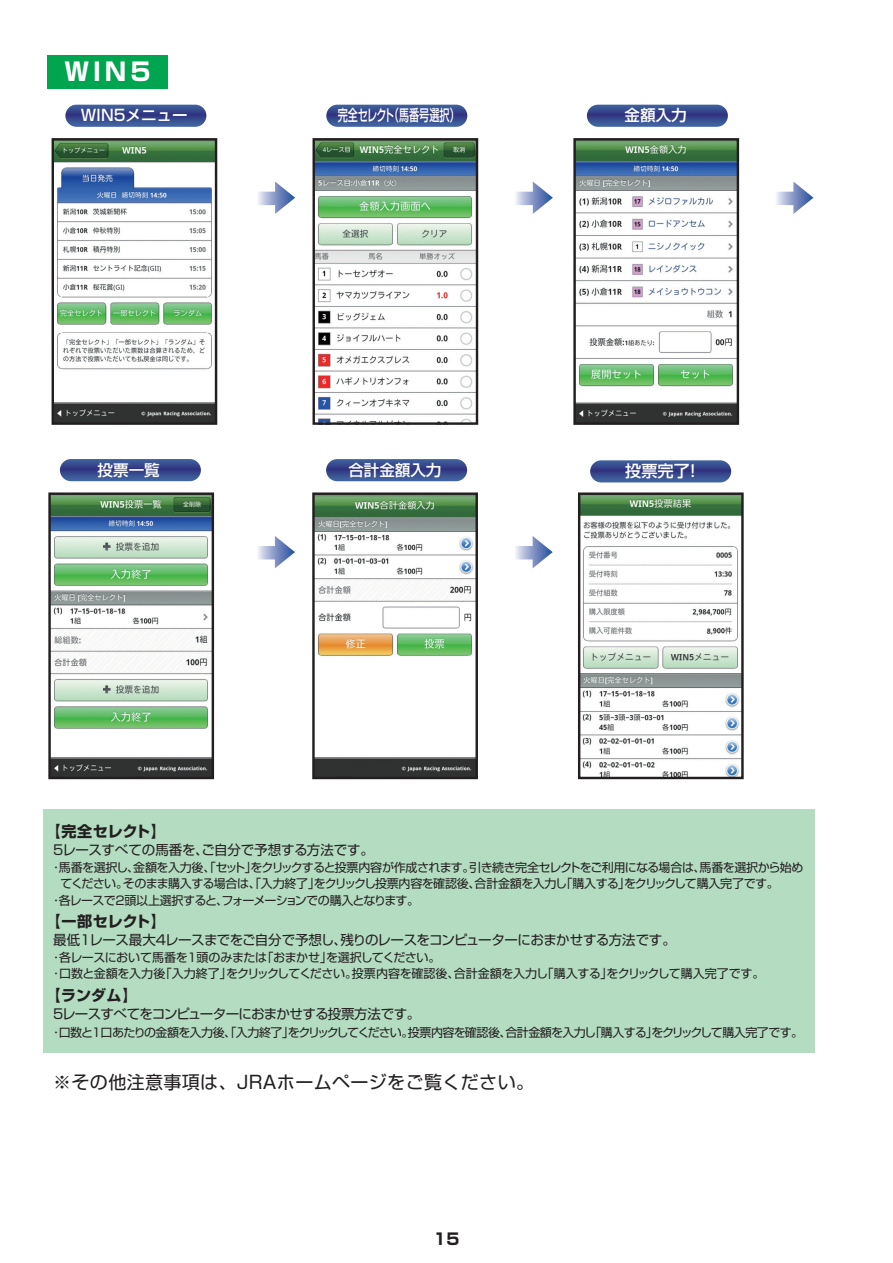
<style>
.page{position:relative;width:893px;height:1263px;background:#fff}
.page>*{position:absolute;margin:0;border:0;box-sizing:border-box;transform-origin:0 0}
.t1{font:700 24.75px "Shin Go Pr 5";color:#fff}
.t2{font:18px "Shin Go Pr 5";letter-spacing:.02em;color:#231f20}
.t3{font:500 16.2px "Shin Go Pr 5";color:#fff}
.t4{font:700 15.9px "Shin Go Pr 5";color:#231f20}
.t5{font:500 15.6px "Shin Go Pr 5";color:#fff}
.t6{font:500 15.6px "Shin Go Pr 5";color:#fff;scale:.65 1}
.t7{font:700 15px "Shin Go Pr 5";color:#231f20}
.t8{font:13.5px "Shin Go Pr 5";letter-spacing:-.04em;color:#231f20}
.t9{font:13.5px "Shin Go Pr 5";letter-spacing:-.01em;color:#231f20}
.t10{font:12px "Shin Go Pr 5";letter-spacing:-.045em;color:#231f20}
.t11{font:12px/16.5px "Shin Go Pr 5";letter-spacing:-.065em;color:#231f20}
.t12{font:12px "Shin Go Pr 5";letter-spacing:-.07em;color:#231f20}
.t13{font:12px "Shin Go Pr 5";color:#231f20}
.t14{font:12px "Shin Go Pr 5";letter-spacing:-.105em;color:#231f20}
.t15{font:12px "Shin Go Pr 5";letter-spacing:-.015em;color:#231f20}
.t16{font:12px "Shin Go Pr 5";letter-spacing:-.02em;color:#231f20}
</style>
<div class="page">
<svg style="left:65px;top:105px;width:141px;height:22px;background:#3a4f91"></svg>
<img style="left:55px;top:141px;width:159px;height:281px">
<div style="left:52px;top:138px;width:165px;height:287px;border:2px solid #231f20"></div>
<svg style="left:326px;top:459px;width:141px;height:22px;background:#3a4e91"></svg>
<img style="left:315px;top:495px;width:160px;height:281px">
<div style="left:312px;top:492px;width:166px;height:287px;border:2px solid #231f20"></div>
<svg style="left:590px;top:460px;width:141px;height:22px;background:#3c4f92"></svg>
<img style="left:581px;top:495px;width:160px;height:281px">
<div style="left:578px;top:492px;width:166px;height:287px;border:2px solid #231f20"></div>
<svg style="left:326px;top:105px;width:141px;height:22px;background:#3a4f91"></svg>
<img style="left:315px;top:141px;width:160px;height:281px">
<div style="left:312px;top:138px;width:166px;height:287px;border:2px solid #231f20"></div>
<svg style="left:587px;top:105px;width:141px;height:22px;background:#3a4e91"></svg>
<img style="left:576px;top:141px;width:160px;height:281px">
<div style="left:573px;top:138px;width:166px;height:287px;border:2px solid #231f20"></div>
<svg style="left:60px;top:459px;width:141px;height:22px;background:#394e90"></svg>
<img style="left:51px;top:495px;width:160px;height:281px">
<div style="left:48px;top:492px;width:166px;height:287px;border:2px solid #231f20"></div>
<svg style="left:258px;top:181px;width:37px;height:33px"></svg>
<svg style="left:516px;top:182px;width:37px;height:32px"></svg>
<svg style="left:776px;top:181px;width:37px;height:33px"></svg>
<svg style="left:258px;top:536px;width:37px;height:32px"></svg>
<svg style="left:515px;top:536px;width:38px;height:32px"></svg>
<div style="left:43px;top:809px;width:772px;height:244px;background:#b3dcc0"></div>
<div style="left:48px;top:55px;width:120px;height:33px;background:#00a54f"></div>
<h1 class="t1" style="left:64px;top:52px;width:88px">WIN5</h1>
<h3 class="t5" style="left:81px;top:103px;width:108px">WIN5メニュー</h3>
<h3 class="t5" style="left:98px;top:457px;width:64px">投票一覧</h3>
<h3 class="t6" style="left:389px;top:103px;width:110px">（馬番号選択）</h3>
<h3 class="t6" style="left:338px;top:103px;width:88px">完全セレクト</h3>
<h3 class="t5" style="left:348px;top:457px;width:95px">合計金額入力</h3>
<p class="t7" style="left:46px;top:819px;width:122px">【完全セレクト【</p>
<p class="t9" style="left:53px;top:839px;width:322px">5レースすべての馬番をご自分で予想する方法です。</p>
<p class="t8" style="left:195px;top:839px;width:15px">、</p>
<h3 class="t5" style="left:625px;top:103px;width:64px">金額入力</h3>
<h3 class="t3" style="left:625px;top:458px;width:72px">投票完了!</h3>
<p class="t10" style="left:53px;top:857px;width:423px">･馬番を選択し金額を入力後、「セットをクリックすると投票内容が作成されます。</p>
<p class="t10" style="left:469px;top:857px;width:238px">引き続き完全セレクトをご利用になる場合は、</p>
<p class="t10" style="left:700px;top:857px;width:105px">馬番を選択から始め</p>
<p class="t10" style="left:245px;top:857px;width:14px">」</p>
<p class="t10" style="left:127px;top:857px;width:14px">、</p>
<p class="t10" style="left:123px;top:874px;width:199px">そのまま購入する場合は、「入力終了」</p>
<p class="t10" style="left:561px;top:874px;width:220px">「購入するをクリックして購入完了です。</p>
<p class="t16" style="left:475px;top:874px;width:94px">合計金額を入力し</p>
<p class="t10" style="left:314px;top:874px;width:168px">をクリックし投票内容を確認後、</p>
<p class="t11" style="left:53px;top:874px;width:368px;text-indent:7px">てください。<br>･各レースで2頭以上選択するとフォーメーションでの購入となります。</p>
<p class="t10" style="left:216px;top:890px;width:14px">、</p>
<p class="t7" style="left:46px;top:909px;width:122px">【一部セレクト【</p>
<p class="t8" style="left:340px;top:929px;width:337px">残りのレースをコンピューターにおまかせする方法です。</p>
<p class="t10" style="left:618px;top:874px;width:14px">」</p>
<p class="t8" style="left:53px;top:929px;width:295px">最低1レース最大4レースまでをご自分で予想し、</p>
<p class="t10" style="left:326px;top:947px;width:116px">を選択してください。</p>
<p class="t10" style="left:261px;top:947px;width:72px">「おまかせ」</p>
<p class="t10" style="left:53px;top:947px;width:216px">･各レースにおいて馬番を1頭のみまたは</p>
<p class="t10" style="left:160px;top:964px;width:74px">「入力終了」</p>
<p class="t10" style="left:542px;top:964px;width:72px">「購入する」</p>
<p class="t13" style="left:454px;top:964px;width:96px">合計金額を入力し</p>
<p class="t15" style="left:53px;top:964px;width:114px">･口数と金額を入力後</p>
<p class="t7" style="left:46px;top:983px;width:93px">【ランダム【</p>
<p class="t8" style="left:53px;top:1002px;width:369px">5レースすべてをコンピューターにおまかせする投票方法です。</p>
<p class="t13" style="left:352px;top:964px;width:109px">投票内容を確認後、</p>
<p class="t14" style="left:226px;top:964px;width:133px">をクリックしてください。</p>
<p class="t10" style="left:607px;top:964px;width:159px">をクリックして購入完了です。</p>
<p class="t12" style="left:53px;top:1022px;width:362px">･口数と1口あたりの金額を入力後、「入力終了をクリックしてください。</p>
<p class="t10" style="left:589px;top:1022px;width:215px">「購入するをクリックして購入完了です。</p>
<p class="t10" style="left:408px;top:1022px;width:190px">投票内容を確認後合計金額を入力し</p>
<p class="t10" style="left:500px;top:1022px;width:14px">、</p>
<p class="t10" style="left:282px;top:1022px;width:14px">」</p>
<p class="t10" style="left:646px;top:1022px;width:14px">」</p>
<h2 class="t2" style="left:53px;top:1068px;width:482px">※その他注意事項は、JRAホームページをご覧ください。</h2>
<h3 class="t4" style="left:433px;top:1226px;width:27px">15</h3>
</div>
